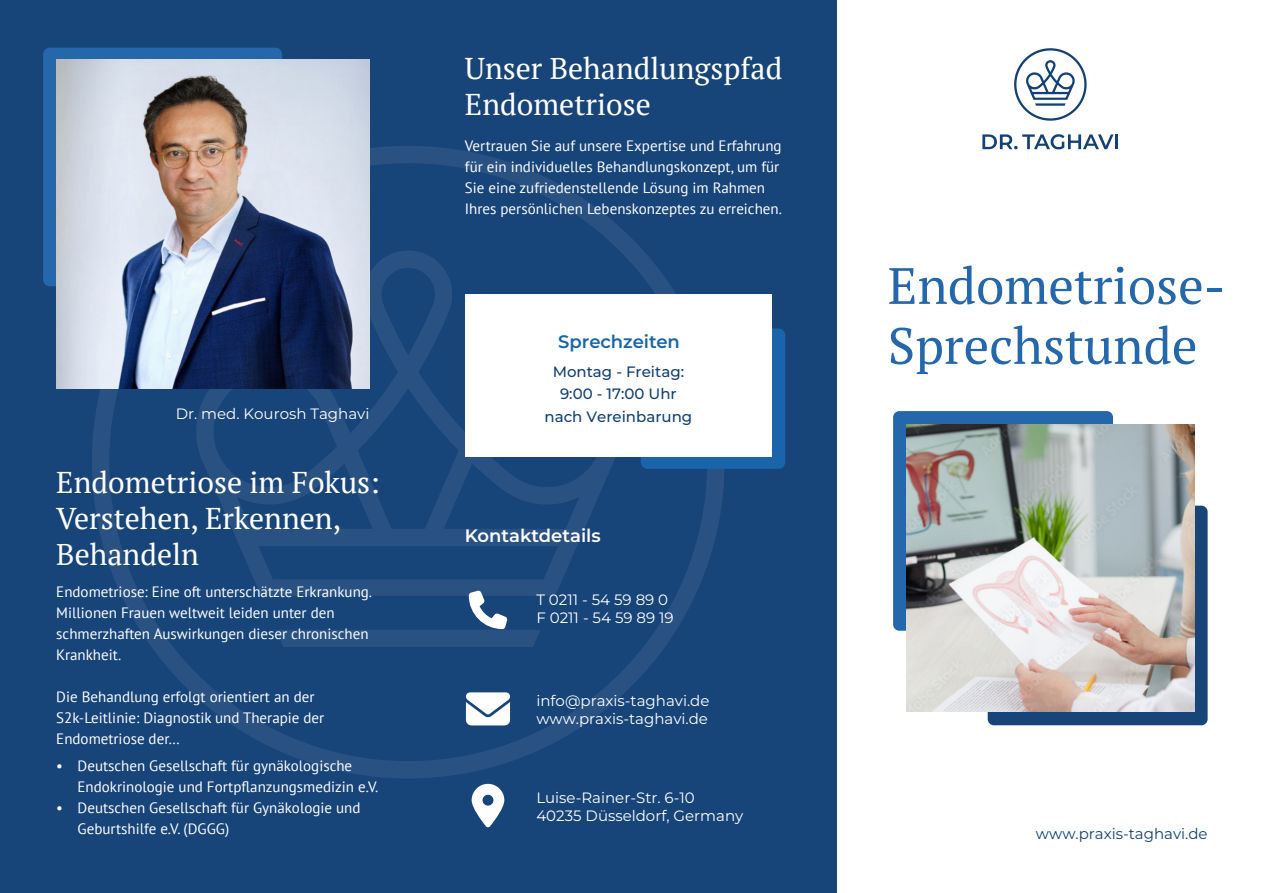
<style>
.page{position:relative;width:1263px;height:893px;background:#fff}
.page>*{position:absolute;margin:0;border:0;box-sizing:border-box;transform-origin:0 0}
.t1{font:51px/60px "PT Serif";color:#2467aa}
.t2{font:30px/36px "PT Serif";color:#fff}
.t3{font:600 18px "Montserrat";color:#fff}
.t4{font:600 18px "Montserrat";color:#1964aa}
.t5{font:15px/21px "PT Sans";color:#fff}
.t6{font:100 15px/18px "Montserrat";color:#fff}
.t7{font:100 15px/22.2px "Montserrat";color:#134076;text-align:center}
</style>
<div class="page">
<div style="left:0;top:0;width:838px;height:893px;background:#174479"></div>
<svg style="left:92px;top:146px;width:633px;height:632px"></svg>
<svg style="left:1014px;top:48px;width:72px;height:73px"></svg>
<svg style="left:982px;top:134px;width:131px;height:15px"></svg>
<hr style="left:1115px;top:134px;width:3px;height:15px;background:#134076">
<div style="left:893px;top:411px;width:220px;height:220px;background:#2467aa;border-radius:6px"></div>
<div style="left:988px;top:506px;width:219px;height:219px;background:#174479;border-radius:6px"></div>
<img style="left:907px;top:425px;width:287px;height:287px">
<div style="left:43px;top:48px;width:239px;height:238px;background:#2467aa;border-radius:7px"></div>
<img style="left:56px;top:60px;width:313px;height:329px">
<svg style="left:469px;top:591px;width:38px;height:38px"></svg>
<svg style="left:466px;top:692px;width:44px;height:33px"></svg>
<svg style="left:472px;top:784px;width:32px;height:43px"></svg>
<div style="left:641px;top:328px;width:144px;height:141px;background:#1964aa;border-radius:7px"></div>
<div style="left:465px;top:295px;width:307px;height:162px;background:#fff"></div>
<p class="t6" style="left:176px;top:404px;width:195px">Dr. med. Kourosh Taghavi</p>
<h2 class="t2" style="left:56px;top:464px;width:325px">Endometriose im Fokus:<br>Verstehen, Erkennen,<br>Behandeln</h2>
<p class="t5" style="left:56px;top:581px;width:317px">Endometriose: Eine oft unterschätzte Erkrankung.<br>Millionen Frauen weltweit leiden unter den schmerzhaften Auswirkungen dieser chronischen Krankheit.</p>
<p class="t5" style="left:56px;top:686px;width:270px">Die Behandlung erfolgt orientiert an der<br>S2k-Leitlinie: Diagnostik und Therapie der<br>Endometriose der…</p>
<p class="t5" style="left:78px;top:755px;width:302px;text-indent:-21px">• Deutschen Gesellschaft für gynäkologische<br>Endokrinologie und Fortpflanzungsmedizin e.V.</p>
<p class="t5" style="left:78px;top:797px;width:284px;text-indent:-21px">• Deutschen Gesellschaft für Gynäkologie und<br>Geburtshilfe e.V. (DGGG)</p>
<h2 class="t2" style="left:465px;top:50px;width:319px">Unser Behandlungspfad<br>Endometriose</h2>
<p class="t5" style="left:465px;top:135px;width:319px">Vertrauen Sie auf unsere Expertise und Erfahrung für ein individuelles Behandlungskonzept, um für Sie eine zufriedenstellende Lösung im Rahmen Ihres persönlichen Lebenskonzeptes zu erreichen.</p>
<p class="t4" style="left:558px;top:329px;width:123px">Sprechzeiten</p>
<p class="t7" style="left:544px;top:360px;width:149px">Montag - Freitag:<br>9:00 - 17:00 Uhr nach Vereinbarung</p>
<p class="t3" style="left:465px;top:523px;width:137px">Kontaktdetails</p>
<p class="t6" style="left:536px;top:591px;width:139px">T 0211 - 54 59 89 0<br>F 0211 - 54 59 89 19</p>
<p class="t6" style="left:536px;top:692px;width:175px">info@praxis-taghavi.de www.praxis-taghavi.de</p>
<p class="t6" style="left:536px;top:789px;width:208px">Luise-Rainer-Str. 6-10<br>40235 Düsseldorf, Germany</p>
<h1 class="t1" style="left:888px;top:255px;width:339px">Endometriose-<br>Sprechstunde</h1>
<p class="t7" style="left:1036px;top:822px;width:173px">www.praxis-taghavi.de</p>
</div>
